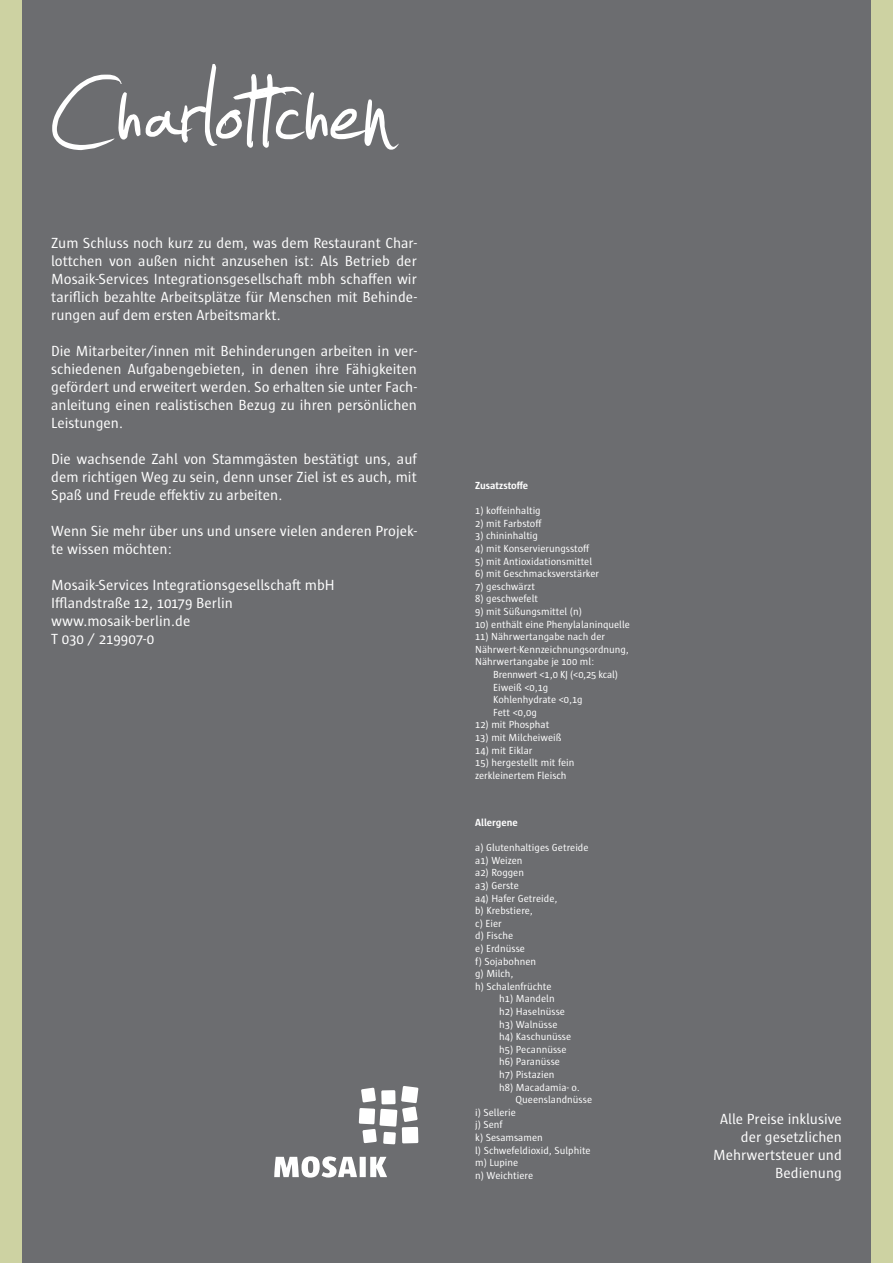
<style>
.page{position:relative;width:893px;height:1263px;background:#6c6d70}
.page>*{position:absolute;margin:0;border:0;box-sizing:border-box;transform-origin:0 0}
.t1{font:240px "Jellyka Estrya's Handwriting";color:#fff}
.t2{font:15px/18px "Sun";color:#fff;text-align:justify}
.t3{font:10.5px/12.6px "Sun";color:#fff}
.t4{font:700 10.5px "Sun";color:#fff}
</style>
<div class="page">
<div style="left:0;top:0;width:21px;height:1263px;background:#cdd2a2"></div>
<div style="left:872px;top:0;width:21px;height:1263px;background:#cdd2a2"></div>
<svg style="left:359px;top:1086px;width:59px;height:58px"></svg>
<svg style="left:274px;top:1156px;width:113px;height:21px"></svg>
<h1 class="t1" style="left:51px;top:8px;width:340px">Charlotchen</h1>
<p class="t2" style="left:51px;top:234px;width:367px">Zum Schluss noch kurz zu dem, was dem Restaurant Char&shy;lottchen von außen nicht anzusehen ist: Als Betrieb der Mosaik-Services Integrationsgesellschaft mbh schaffen wir tariflich bezahlte Arbeitsplätze für Menschen mit Behinde&shy;rungen auf dem ersten Arbeitsmarkt.</p>
<p class="t2" style="left:51px;top:342px;width:367px">Die Mitarbeiter/innen mit Behinderungen arbeiten in ver&shy;schiedenen Aufgabengebieten, in denen ihre Fähigkeiten gefördert und erweitert werden. So erhalten sie unter Fach&shy;anleitung einen realistischen Bezug zu ihren persönlichen Leistungen.</p>
<p class="t2" style="left:51px;top:450px;width:367px">Die wachsende Zahl von Stammgästen bestätigt uns, auf dem richtigen Weg zu sein, denn unser Ziel ist es auch, mit Spaß und Freude effektiv zu arbeiten.</p>
<p class="t2" style="left:51px;top:522px;width:367px">Wenn Sie mehr über uns und unsere vielen anderen Projek&shy;te wissen möchten:</p>
<p class="t2" style="left:51px;top:576px;width:285px;text-align:left">Mosaik-Services Integrationsgesellschaft mbH<br>Ifflandstraße 12, 10179 Berlin www.mosaik-berlin.de<br>T 030 / 219907-0</p>
<p class="t4" style="left:475px;top:480px;width:55px">Zusatzstoffe</p>
<p class="t3" style="left:475px;top:504px;width:67px">1) koffeinhaltig</p>
<p class="t3" style="left:475px;top:517px;width:68px">2) mit Farbstoff</p>
<p class="t3" style="left:475px;top:529px;width:64px">3) chininhaltig</p>
<p class="t3" style="left:475px;top:542px;width:116px">4) mit Konservierungsstoff</p>
<p class="t3" style="left:475px;top:555px;width:119px">5) mit Antioxidationsmittel</p>
<p class="t3" style="left:475px;top:567px;width:126px">6) mit Geschmacksverstärker</p>
<p class="t3" style="left:475px;top:580px;width:61px">7) geschwärzt</p>
<p class="t3" style="left:475px;top:592px;width:64px">8) geschwefelt</p>
<p class="t3" style="left:475px;top:605px;width:108px">9) mit Süßungsmittel (n)</p>
<p class="t3" style="left:475px;top:618px;width:156px">10) enthält eine Phenylalaninquelle</p>
<p class="t3" style="left:475px;top:630px;width:155px">11) Nährwertangabe nach der<br>Nährwert-Kennzeichnungsordnung,<br>Nährwertangabe je 100 ml:</p>
<p class="t3" style="left:493px;top:668px;width:126px">Brennwert &lt;1,0 KJ (&lt;0,25 kcal)<br>Eiweiß &lt;0,1g<br>Kohlenhydrate &lt;0,1g<br>Fett &lt;0,0g</p>
<p class="t3" style="left:475px;top:718px;width:76px">12) mit Phosphat</p>
<p class="t3" style="left:475px;top:731px;width:88px">13) mit Milcheiweiß</p>
<p class="t3" style="left:475px;top:744px;width:59px">14) mit Eiklar</p>
<p class="t3" style="left:475px;top:756px;width:101px">15) hergestellt mit fein zerkleinertem Fleisch</p>
<p class="t4" style="left:475px;top:817px;width:44px">Allergene</p>
<p class="t3" style="left:475px;top:841px;width:115px">a) Glutenhaltiges Getreide</p>
<p class="t3" style="left:475px;top:854px;width:49px">a1) Weizen</p>
<p class="t3" style="left:475px;top:866px;width:50px">a2) Roggen</p>
<p class="t3" style="left:475px;top:879px;width:45px">a3) Gerste</p>
<p class="t3" style="left:475px;top:892px;width:84px">a4) Hafer Getreide,</p>
<p class="t3" style="left:475px;top:904px;width:59px">b) Krebstiere,</p>
<p class="t3" style="left:475px;top:917px;width:28px">c) Eier</p>
<p class="t3" style="left:475px;top:929px;width:40px">d) Fische</p>
<p class="t3" style="left:475px;top:942px;width:51px">e) Erdnüsse</p>
<p class="t3" style="left:475px;top:955px;width:62px">f) Sojabohnen</p>
<p class="t3" style="left:475px;top:967px;width:40px">g) Milch,</p>
<p class="t3" style="left:475px;top:980px;width:78px">h) Schalenfrüchte</p>
<p class="t3" style="left:499px;top:992px;width:57px">h1) Mandeln</p>
<p class="t3" style="left:499px;top:1005px;width:67px">h2) Haselnüsse</p>
<p class="t3" style="left:499px;top:1018px;width:60px">h3) Walnüsse</p>
<p class="t3" style="left:499px;top:1030px;width:74px">h4) Kaschunüsse</p>
<p class="t3" style="left:499px;top:1043px;width:69px">h5) Pecannüsse</p>
<p class="t3" style="left:499px;top:1055px;width:62px">h6) Paranüsse</p>
<p class="t3" style="left:499px;top:1068px;width:57px">h7) Pistazien</p>
<p class="t3" style="left:499px;top:1081px;width:82px">h8) Macadamia- o.</p>
<p class="t3" style="left:515px;top:1093px;width:78px">Queenslandnüsse</p>
<p class="t3" style="left:475px;top:1106px;width:42px">i) Sellerie</p>
<p class="t3" style="left:475px;top:1118px;width:29px">j) Senf</p>
<p class="t3" style="left:475px;top:1131px;width:69px">k) Sesamsamen</p>
<p class="t3" style="left:475px;top:1144px;width:117px">l) Schwefeldioxid, Sulphite</p>
<p class="t3" style="left:475px;top:1156px;width:45px">m) Lupine</p>
<p class="t3" style="left:475px;top:1169px;width:60px">n) Weichtiere</p>
<p class="t2" style="left:713px;top:1110px;width:130px;text-align:right">Alle Preise inklusive der gesetzlichen<br>Mehrwertsteuer und<br>Bedienung</p>
</div>
